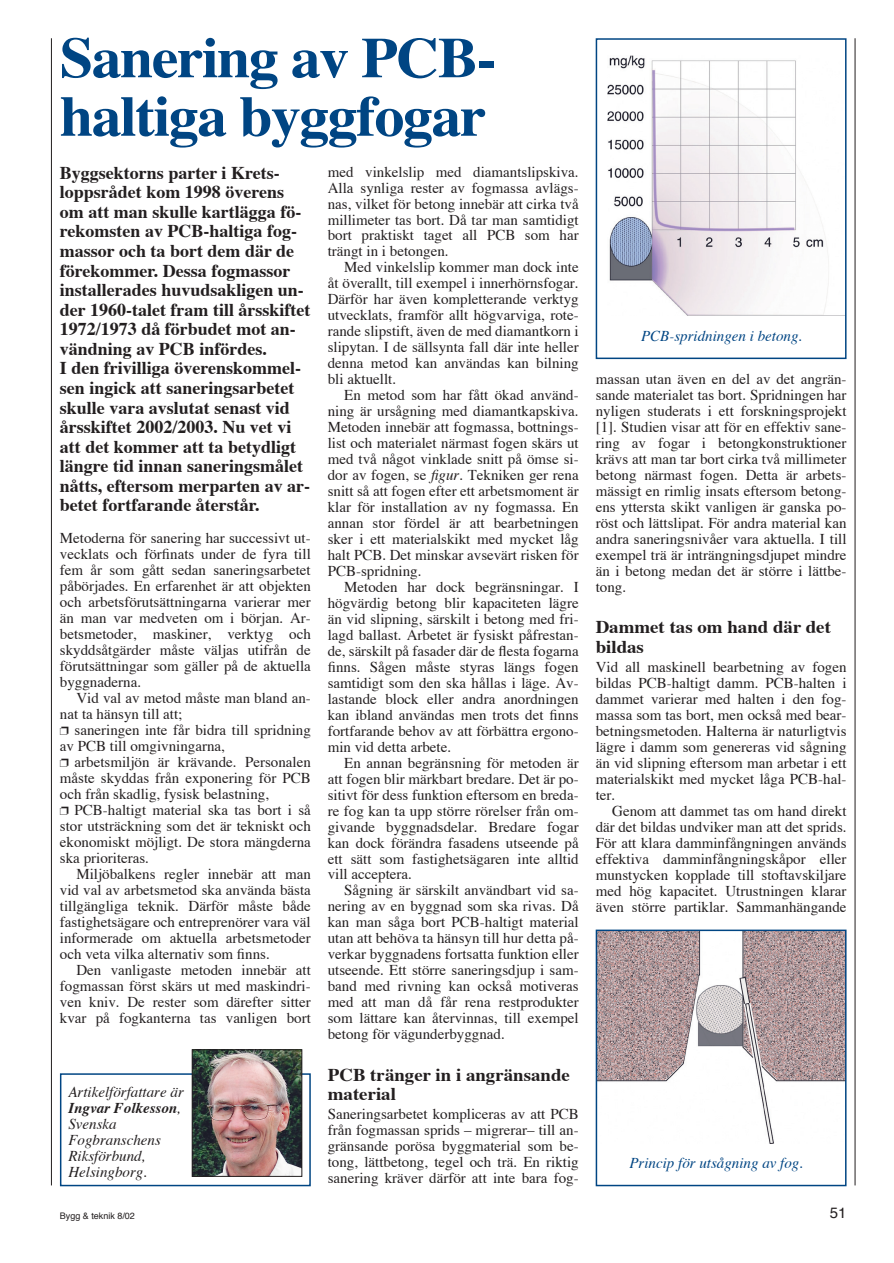
<style>
.page{position:relative;width:894px;height:1263px;background:#fff}
.page>*{position:absolute;margin:0;border:0;box-sizing:border-box;transform-origin:0 0}
.t1{font:700 57px/58.5px "Times";letter-spacing:-.025em;color:#004583;scale:1.05 1}
.t2{font:700 18px/19.5px "Times";color:#231f20}
.t3{font:700 18px/19.5px "Times";color:#231f20;scale:1.05 1}
.t4{font:15px/16px "Times";color:#231f20;text-align:justify}
.t5{font:italic 15px/16px "Times";color:#231f20}
.t6{font:italic 15px "Times";color:#004583}
.t7{font:15px "Helvetica";color:#231f20}
.t8{font:9px "Helvetica";color:#231f20}
.s1{font-weight:700}
.s2{font-style:italic}
</style>
<div class="page">
<hr style="left:51px;top:38px;width:1px;height:1147px;background:#231f20">
<hr style="left:855px;top:38px;width:1px;height:1147px;background:#231f20">
<div style="left:60px;top:1073px;width:251px;height:113px;border:2px solid #004583"></div>
<img style="left:194px;top:1051px;width:106px;height:124px">
<div style="left:192px;top:1049px;width:110px;height:128px;border:1px solid #231f20"></div>
<img style="left:608px;top:56px;width:236px;height:260px">
<div style="left:596px;top:38px;width:251px;height:321px;border:2px solid #004583"></div>
<img style="left:599px;top:933px;width:245px;height:210px">
<div style="left:596px;top:930px;width:251px;height:256px;border:2px solid #004583"></div>
<h1 class="t1" style="left:60px;top:34px;width:417px">Sanering av PCB&shy;haltiga byggfogar</h1>
<p class="t2" style="left:60px;top:164px;width:252px">Byggsektorns parter i Krets&shy;loppsrådet kom 1998 överens om att man skulle kartlägga fö&shy;rekomsten av PCB-haltiga fog&shy;massor och ta bort dem där de förekommer. Dessa fogmassor installerades huvudsakligen un&shy;der 1960-talet fram till årsskiftet<br>1972/1973 då förbudet mot an&shy;vändning av PCB infördes.<br>I den frivilliga överenskommel&shy;sen ingick att saneringsarbetet skulle vara avslutat senast vid årsskiftet 2002/2003. Nu vet vi att det kommer att ta betydligt längre tid innan saneringsmålet nåtts, eftersom merparten av ar&shy;betet fortfarande återstår.</p>
<p class="t4" style="left:60px;top:532px;width:252px">Metoderna för sanering har successivt ut&shy;vecklats och förfinats under de fyra till fem år som gått sedan saneringsarbetet påbörjades. En erfarenhet är att objekten och arbetsförutsättningarna varierar mer än man var medveten om i början. Ar&shy;betsmetoder, maskiner, verktyg och skyddsåtgärder måste väljas utifrån de förutsättningar som gäller på de aktuella byggnaderna.</p>
<p class="t4" style="left:60px;top:691px;width:252px;text-align:left;text-indent:17px">Vid val av metod måste man bland an&shy;nat ta hänsyn till att;<br>❐ saneringen inte får bidra till spridning av PCB till omgivningarna,<br>❐ arbetsmiljön är krävande. Personalen måste skyddas från exponering för PCB och från skadlig, fysisk belastning,<br>❐ PCB-haltigt material ska tas bort i så stor utsträckning som det är tekniskt och ekonomiskt möjligt. De stora mängderna ska prioriteras.</p>
<p class="t4" style="left:60px;top:867px;width:252px;text-indent:17px">Miljöbalkens regler innebär att man vid val av arbetsmetod ska använda bästa tillgängliga teknik. Därför måste både fastighetsägare och entreprenörer vara väl informerade om aktuella arbetsmetoder och veta vilka alternativ som finns.</p>
<p class="t4" style="left:60px;top:963px;width:252px;text-indent:16px">Den vanligaste metoden innebär att fogmassan först skärs ut med maskindri&shy;ven kniv. De rester som därefter sitter kvar på fogkanterna tas vanligen bort</p>
<p class="t5" style="left:68px;top:1085px;width:117px">Artikelförfattare är<br><span class="s1">Ingvar Folkesson</span>,<br>Svenska<br>Fogbranschens<br>Riksförbund,<br>Helsingborg.</p>
<p class="t4" style="left:328px;top:165px;width:252px">med vinkelslip med diamantslipskiva.<br>Alla synliga rester av fogmassa avlägs&shy;nas, vilket för betong innebär att cirka två millimeter tas bort. Då tar man samtidigt bort praktiskt taget all PCB som har trängt in i betongen.</p>
<p class="t4" style="left:328px;top:261px;width:252px;text-indent:16px">Med vinkelslip kommer man dock inte åt överallt, till exempel i innerhörnsfogar.<br>Därför har även kompletterande verktyg utvecklats, framför allt högvarviga, rote&shy;rande slipstift, även de med diamantkorn i slipytan. I de sällsynta fall där inte heller denna metod kan användas kan bilning bli aktuellt.</p>
<p class="t4" style="left:328px;top:388px;width:252px;text-indent:16px">En metod som har fått ökad använd&shy;ning är ursågning med diamantkapskiva.<br>Metoden innebär att fogmassa, bottnings&shy;list och materialet närmast fogen skärs ut med två något vinklade snitt på ömse si&shy;dor av fogen, se <span class="s2">figur</span>. Tekniken ger rena snitt så att fogen efter ett arbetsmoment är klar för installation av ny fogmassa. En annan stor fördel är att bearbetningen sker i ett materialskikt med mycket låg halt PCB. Det minskar avsevärt risken för PCB-spridning.</p>
<p class="t4" style="left:328px;top:580px;width:252px;text-indent:16px">Metoden har dock begränsningar. I högvärdig betong blir kapaciteten lägre än vid slipning, särskilt i betong med fri&shy;lagd ballast. Arbetet är fysiskt påfrestan&shy;de, särskilt på fasader där de flesta fogarna finns. Sågen måste styras längs fogen samtidigt som den ska hållas i läge. Av&shy;lastande block eller andra anordningen kan ibland användas men trots det finns fortfarande behov av att förbättra ergono&shy;min vid detta arbete.</p>
<p class="t4" style="left:328px;top:756px;width:252px;text-indent:16px">En annan begränsning för metoden är att fogen blir märkbart bredare. Det är po&shy;sitivt för dess funktion eftersom en breda&shy;re fog kan ta upp större rörelser från om&shy;givande byggnadsdelar. Bredare fogar kan dock förändra fasadens utseende på ett sätt som fastighetsägaren inte alltid vill acceptera.</p>
<p class="t4" style="left:328px;top:884px;width:252px;text-indent:16px">Sågning är särskilt användbart vid sa&shy;nering av en byggnad som ska rivas. Då kan man såga bort PCB-haltigt material utan att behöva ta hänsyn till hur detta på&shy;verkar byggnadens fortsatta funktion eller utseende. Ett större saneringsdjup i sam&shy;band med rivning kan också motiveras med att man då får rena restprodukter som lättare kan återvinnas, till exempel betong för vägunderbyggnad.</p>
<p class="t3" style="left:328px;top:1066px;width:232px">PCB tränger in i angränsande material</p>
<p class="t4" style="left:328px;top:1107px;width:252px">Saneringsarbetet kompliceras av att PCB från fogmassan sprids – migrerar– till an&shy;gränsande porösa byggmaterial som be&shy;tong, lättbetong, tegel och trä. En riktig sanering kräver därför att inte bara fog-</p>
<p class="t6" style="left:641px;top:330px;width:163px">PCB-spridningen i betong.</p>
<p class="t4" style="left:596px;top:373px;width:252px">massan utan även en del av det angrän&shy;sande materialet tas bort. Spridningen har nyligen studerats i ett forskningsprojekt [1]. Studien visar att för en effektiv sane&shy;ring av fogar i betongkonstruktioner krävs att man tar bort cirka två millimeter betong närmast fogen. Detta är arbets&shy;mässigt en rimlig insats eftersom betong&shy;ens yttersta skikt vanligen är ganska po&shy;röst och lättslipat. För andra material kan andra saneringsnivåer vara aktuella. I till exempel trä är inträngningsdjupet mindre än i betong medan det är större i lättbe&shy;tong.</p>
<p class="t3" style="left:596px;top:619px;width:226px">Dammet tas om hand där det bildas</p>
<p class="t4" style="left:596px;top:660px;width:252px">Vid all maskinell bearbetning av fogen bildas PCB-haltigt damm. PCB-halten i dammet varierar med halten i den fog&shy;massa som tas bort, men också med bear&shy;betningsmetoden. Halterna är naturligtvis lägre i damm som genereras vid sågning än vid slipning eftersom man arbetar i ett materialskikt med mycket låga PCB-hal&shy;ter.</p>
<p class="t4" style="left:596px;top:804px;width:252px;text-indent:16px">Genom att dammet tas om hand direkt där det bildas undviker man att det sprids.<br>För att klara damminfångningen används effektiva damminfångningskåpor eller munstycken kopplade till stoftavskiljare med hög kapacitet. Utrustningen klarar även större partiklar. Sammanhängande</p>
<p class="t6" style="left:629px;top:1157px;width:175px">Princip för utsågning av fog.</p>
<p class="t8" style="left:60px;top:1212px;width:77px">Bygg &amp; teknik 8/02</p>
<p class="t7" style="left:830px;top:1207px;width:18px">51</p>
</div>
